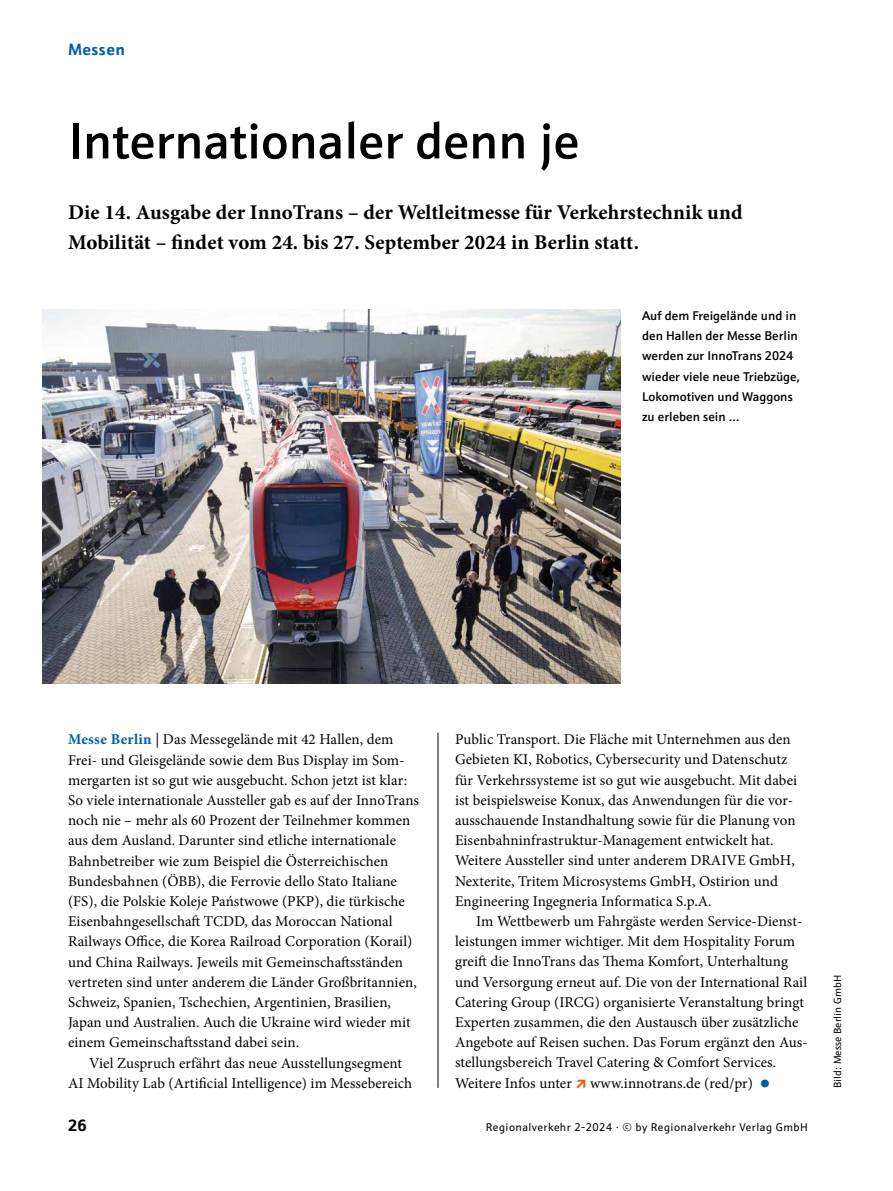
<style>
.page{position:relative;width:893px;height:1191px;background:#fff}
.page>*{position:absolute;margin:0;border:0;box-sizing:border-box;transform-origin:0 0}
.t1{font:500 51px "Schnebel Sans Pro";letter-spacing:-.005em;color:#000}
.t2{font:700 21px/30px "Minion Pro";letter-spacing:.005em;color:#000}
.t3{font:700 16.5px "Schnebel Sans Pro";letter-spacing:.02em;color:#005da9}
.t4{font:700 16.5px "Schnebel Sans Pro";color:#000}
.t5{font:15px/20.2px "Minion Pro";letter-spacing:.005em;color:#000}
.t6{font:500 12.75px/20.2px "Schnebel Sans Pro";color:#000}
.t7{font:11.25px "Schnebel Sans Pro";letter-spacing:.04em;color:#000}
.t8{font:10.5px "Schnebel Sans Pro";letter-spacing:.005em;color:#000}
.s1{font-weight:700;color:#005da9}
.s2{color:#005da9}
</style>
<div class="page">
<hr style="left:438px;top:732px;width:1px;height:355px;background:#000">
<img style="left:43px;top:309px;width:578px;height:375px">
<p class="t3" style="left:68px;top:38px;width:58px">Messen</p>
<h1 class="t1" style="left:68px;top:108px;width:513px">Internationaler denn je</h1>
<h2 class="t2" style="left:68px;top:197px;width:676px">Die 14. Ausgabe der InnoTrans – der Weltleitmesse für Verkehrstechnik und<br>Mobilität – findet vom 24. bis 27. September 2024 in Berlin statt.</h2>
<p class="t6" style="left:642px;top:305px;width:159px">Auf dem Freigelände und in den Hallen der Messe Berlin werden zur InnoTrans 2024 wieder viele neue Triebzüge,<br>Lokomotiven und Waggons zu erleben sein …</p>
<p class="t5" style="left:68px;top:729px;width:353px"><span class="s1">Messe Berlin</span> | Das Messegelände mit 42 Hallen, dem Frei- und Gleisgelände sowie dem Bus Display im Som&shy;mergarten ist so gut wie ausgebucht. Schon jetzt ist klar:<br>So viele internationale Aussteller gab es auf der InnoTrans noch nie – mehr als 60 Prozent der Teilnehmer kommen aus dem Ausland. Darunter sind etliche internationale Bahnbetreiber wie zum Beispiel die Österreichischen Bundesbahnen (ÖBB), die Ferrovie dello Stato Italiane (FS), die Polskie Koleje Państwowe (PKP), die türkische Eisenbahngesellschaft TCDD, das Moroccan National Railways Office, die Korea Railroad Corporation (Korail) und China Railways. Jeweils mit Gemeinschaftsständen vertreten sind unter anderem die Länder Großbritannien, Schweiz, Spanien, Tschechien, Argentinien, Brasilien, Japan und Australien. Auch die Ukraine wird wieder mit einem Gemeinschaftsstand dabei sein.</p>
<p class="t5" style="left:68px;top:1052px;width:346px;text-indent:21px">Viel Zuspruch erfährt das neue Ausstellungsegment<br>AI Mobility Lab (Artificial Intelligence) im Messebereich</p>
<p class="t5" style="left:455px;top:729px;width:344px">Public Transport. Die Fläche mit Unternehmen aus den Gebieten KI, Robotics, Cybersecurity und Datenschutz für Verkehrssysteme ist so gut wie ausgebucht. Mit dabei ist beispielsweise Konux, das Anwendungen für die vor&shy;ausschauende Instandhaltung sowie für die Planung von Eisenbahninfrastruktur-Management entwickelt hat.<br>Weitere Aussteller sind unter anderem DRAIVE GmbH, Nexterite, Tritem Microsystems GmbH, Ostirion und Engineering Ingegneria Informatica S.p.A.</p>
<p class="t5" style="left:455px;top:911px;width:354px;text-indent:21px">Im Wettbewerb um Fahrgäste werden Service-Dienst&shy;leistungen immer wichtiger. Mit dem Hospitality Forum greift die InnoTrans das Thema Komfort, Unterhaltung und Versorgung erneut auf. Die von der International Rail Catering Group (IRCG) organisierte Veranstaltung bringt Experten zusammen, die den Austausch über zusätzliche Angebote auf Reisen suchen. Das Forum ergänzt den Aus&shy;stellungsbereich Travel Catering &amp; Comfort Services.<br>Weitere Infos unter www.innotrans.de (red/pr) <span class="s2">●</span></p>
<p class="t4" style="left:68px;top:1114px;width:20px">26</p>
<p class="t7" style="left:486px;top:1119px;width:324px">Regionalverkehr 2-2024 · © by Regionalverkehr Verlag GmbH</p>
<p class="t8" style="left:831px;top:1087px;width:114px;rotate:-90deg">Bild: Messe Berlin GmbH</p>
</div>
